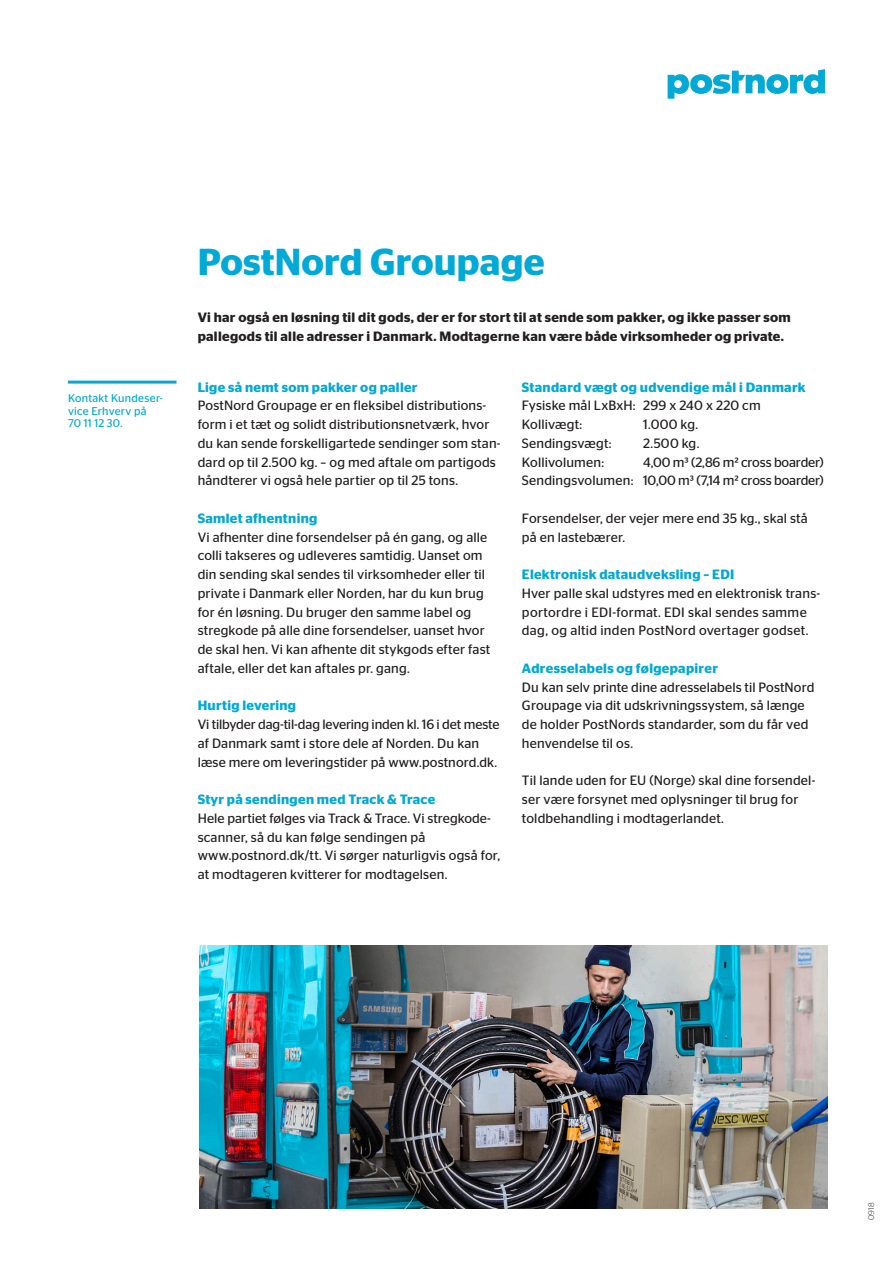
<style>
.page{position:relative;width:893px;height:1263px;background:#fff}
.page>*{position:absolute;margin:0;border:0;box-sizing:border-box;transform-origin:0 0}
.t1{font:600 37.5px "Stag Sans";letter-spacing:.005em;color:#00a9d6}
.t2{font:13.5px/18.8px "Stag Sans";letter-spacing:.01em;color:#231f20}
.t3{font:600 13.5px "Stag Sans";letter-spacing:.025em;color:#00a9d6}
.Body_copy____Rectang{font:600 13.5px/18.8px "Stag Sans";letter-spacing:.025em;color:#231f20}
.t4{font:13.5px "Stag Sans";letter-spacing:-.01em;color:#231f20}
.t5{font:11.25px/12.5px "Stag Sans";letter-spacing:.02em;color:#00a9d6}
.t6{font:300 8.25px "Stag Sans";color:#231f20}
</style>
<div class="page">
<hr style="left:68px;top:381px;width:108px;height:3px;background:#00a9d6">
<img style="left:200px;top:945px;width:627px;height:264px">
<svg style="left:668px;top:69px;width:157px;height:29px"></svg>
<p class="t5" style="left:68px;top:392px;width:96px">Kontakt Kundeser&shy;vice Erhverv på<br>70 11 12 30.</p>
<p class="t1" style="left:198px;top:241px;width:348px">PostNord Groupage</p>
<p class="Body_copy____Rectang" style="left:198px;top:308px;width:594px">Vi har også en løsning til dit gods, der er for stort til at sende som pakker, og ikke passer som pallegods til alle adresser i Danmark. Modtagerne kan være både virksomheder og private.</p>
<p class="t3" style="left:198px;top:379px;width:221px">Lige så nemt som pakker og paller</p>
<p class="t2" style="left:198px;top:396px;width:304px">PostNord Groupage er en fleksibel distributions&shy;form i et tæt og solidt distributionsnetværk, hvor du kan sende forskelligartede sendinger som stan&shy;dard op til 2.500 kg. – og med aftale om partigods håndterer vi også hele partier op til 25 tons.</p>
<p class="t3" style="left:198px;top:510px;width:121px">Samlet afhentning</p>
<p class="t2" style="left:198px;top:527px;width:294px">Vi afhenter dine forsendelser på én gang, og alle colli takseres og udleveres samtidig. Uanset om din sending skal sendes til virksomheder eller til private i Danmark eller Norden, har du kun brug for én løsning. Du bruger den samme label og stregkode på alle dine forsendelser, uanset hvor de skal hen. Vi kan afhente dit stykgods efter fast aftale, eller det kan aftales pr. gang.</p>
<p class="t3" style="left:198px;top:698px;width:100px">Hurtig levering</p>
<p class="t2" style="left:198px;top:715px;width:303px">Vi tilbyder dag-til-dag levering inden kl. 16 i det meste af Danmark samt i store dele af Norden. Du kan læse mere om leveringstider på www.postnord.dk.</p>
<p class="t3" style="left:198px;top:791px;width:239px">Styr på sendingen med Track &amp; Trace</p>
<p class="t2" style="left:198px;top:809px;width:295px">Hele partiet følges via Track &amp; Trace. Vi stregkode-</p>
<p class="t2" style="left:198px;top:827px;width:304px">scanner, så du kan følge sendingen på www.postnord.dk/tt. Vi sørger naturligvis også for, at modtageren kvitterer for modtagelsen.</p>
<p class="t3" style="left:522px;top:379px;width:285px">Standard vægt og udvendige mål i Danmark</p>
<p class="t2" style="left:522px;top:396px;width:240px">Fysiske mål LxBxH: 299 x 240 x 220 cm</p>
<p class="t2" style="left:522px;top:415px;width:62px">Kollivægt:</p>
<p class="t2" style="left:643px;top:415px;width:56px">1.000 kg.</p>
<p class="t2" style="left:522px;top:434px;width:91px">Sendingsvægt:</p>
<p class="t2" style="left:643px;top:434px;width:58px">2.500 kg.</p>
<p class="t2" style="left:522px;top:452px;width:84px">Kollivolumen:</p>
<p class="t4" style="left:643px;top:454px;width:182px">4,00 m³ (2,86 m² cross boarder)</p>
<p class="t2" style="left:522px;top:471px;width:303px">Sendingsvolumen: 10,00 m³ (7,14 m² cross boarder)</p>
<p class="t2" style="left:522px;top:509px;width:287px">Forsendelser, der vejer mere end 35 kg., skal stå på en lastebærer.</p>
<p class="t3" style="left:522px;top:566px;width:214px">Elektronisk dataudveksling – EDI</p>
<p class="t2" style="left:522px;top:584px;width:300px">Hver palle skal udstyres med en elektronisk trans&shy;portordre i EDI-format. EDI skal sendes samme dag, og altid inden PostNord overtager godset.</p>
<p class="t3" style="left:522px;top:660px;width:197px">Adresselabels og følgepapirer</p>
<p class="t2" style="left:522px;top:677px;width:294px">Du kan selv printe dine adresselabels til PostNord Groupage via dit udskrivningssystem, så længe de holder PostNords standarder, som du får ved henvendelse til os.</p>
<p class="t2" style="left:522px;top:771px;width:295px">Til lande uden for EU (Norge) skal dine forsendel&shy;ser være forsynet med oplysninger til brug for toldbehandling i modtagerlandet.</p>
<p class="t6" style="left:867px;top:1220px;width:20px;rotate:-90deg">0918</p>
</div>
